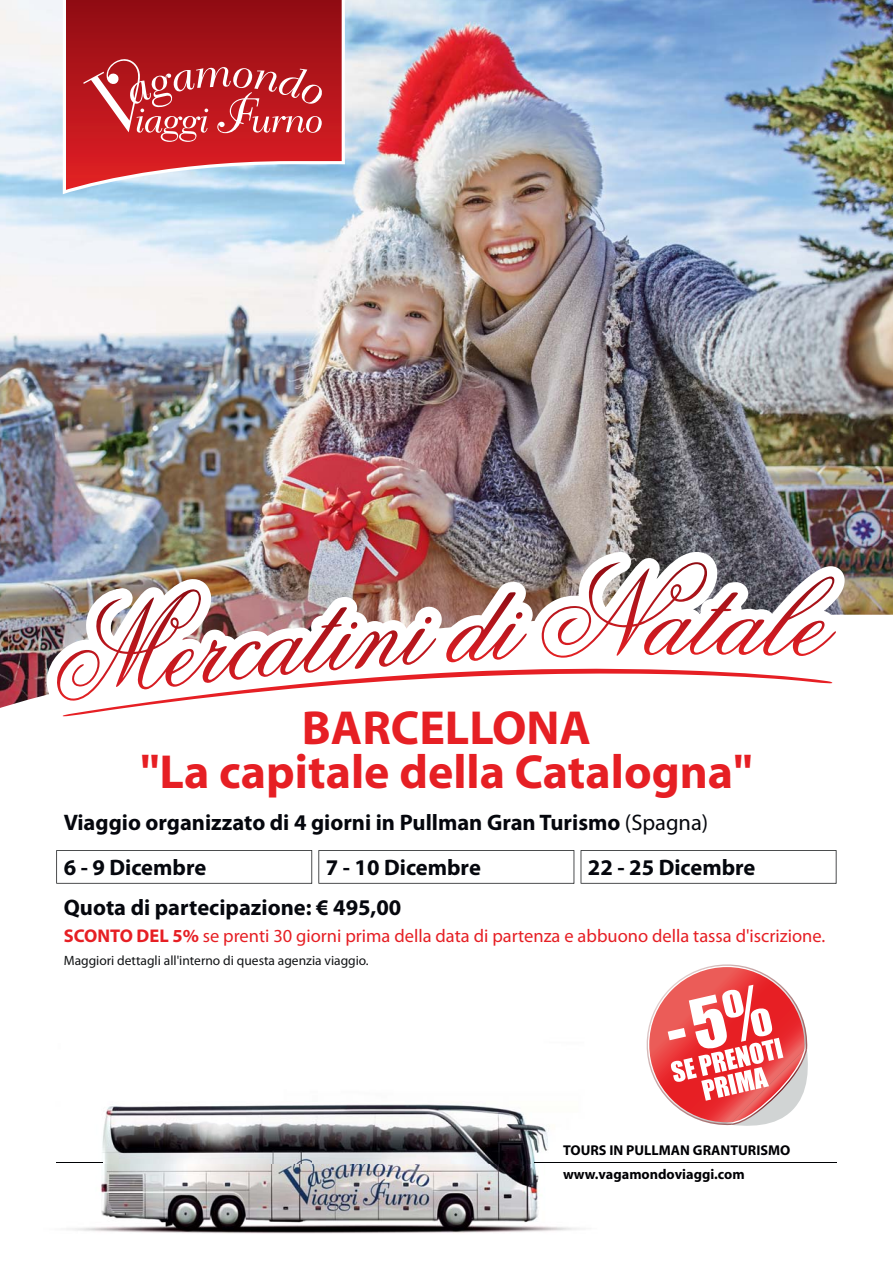
<style>
.page{position:relative;width:893px;height:1263px;background:#fff}
.page>*{position:absolute;margin:0;border:0;box-sizing:border-box;transform-origin:0 0}
.t1{font:700 48px/44.2px "Myriad";color:#e61f24;text-align:center}
.t2{font:700 22.5px "Myriad Pro";color:#05070d}
.t3{font:18.45px "Myriad Pro";color:#e61f24}
.t4{font:700 14.25px/24px "Myriad";color:#000104}
.t5{font:13.5px "Myriad Pro";color:#111315}
.s1{font-weight:400}
.s2{font-weight:700}
</style>
<div class="page">
<img style="left:56px;top:871px;width:781px;height:363px">
<hr style="left:57px;top:1162px;width:46px;height:1px;background:#000104">
<hr style="left:534px;top:1162px;width:302px;height:1px;background:#000104">
<img style="left:0;top:0;width:893px;height:708px">
<img style="left:46px;top:551px;width:800px;height:157px">
<img style="left:63px;top:562px;width:773px;height:154px">
<svg style="left:63px;top:0;width:282px;height:194px"></svg>
<svg style="left:66px;top:0;width:276px;height:190px;background:#b23842"></svg>
<svg style="left:83px;top:56px;width:239px;height:86px;background:#c53b40"></svg>
<svg style="left:639px;top:956px;width:171px;height:172px"></svg>
<svg style="left:56px;top:850px;width:256px;height:34px"></svg>
<svg style="left:318px;top:850px;width:256px;height:34px"></svg>
<svg style="left:581px;top:850px;width:255px;height:34px"></svg>
<h1 class="t1" style="left:141px;top:709px;width:613px">BARCELLONA<br>"La capitale della Catalogna"</h1>
<p class="t2" style="left:64px;top:814px;width:646px">Viaggio organizzato di 4 giorni in Pullman Gran Turismo <span class="s1">(Spagna)</span></p>
<p class="t2" style="left:64px;top:858px;width:144px">6 - 9 Dicembre</p>
<p class="t2" style="left:326px;top:858px;width:157px">7 - 10 Dicembre</p>
<p class="t2" style="left:588px;top:858px;width:169px">22 - 25 Dicembre</p>
<p class="t2" style="left:64px;top:899px;width:339px">Quota di partecipazione: € 495,00</p>
<p class="t3" style="left:64px;top:929px;width:763px"><span class="s2">SCONTO DEL 5%</span> se prenti 30 giorni prima della data di partenza e abbuono della tassa d'iscrizione.</p>
<p class="t5" style="left:64px;top:955px;width:306px">Maggiori dettagli all'interno di questa agenzia viaggio.</p>
<p class="t4" style="left:563px;top:1139px;width:229px">TOURS IN PULLMAN GRANTURISMO www.vagamondoviaggi.com</p>
</div>
